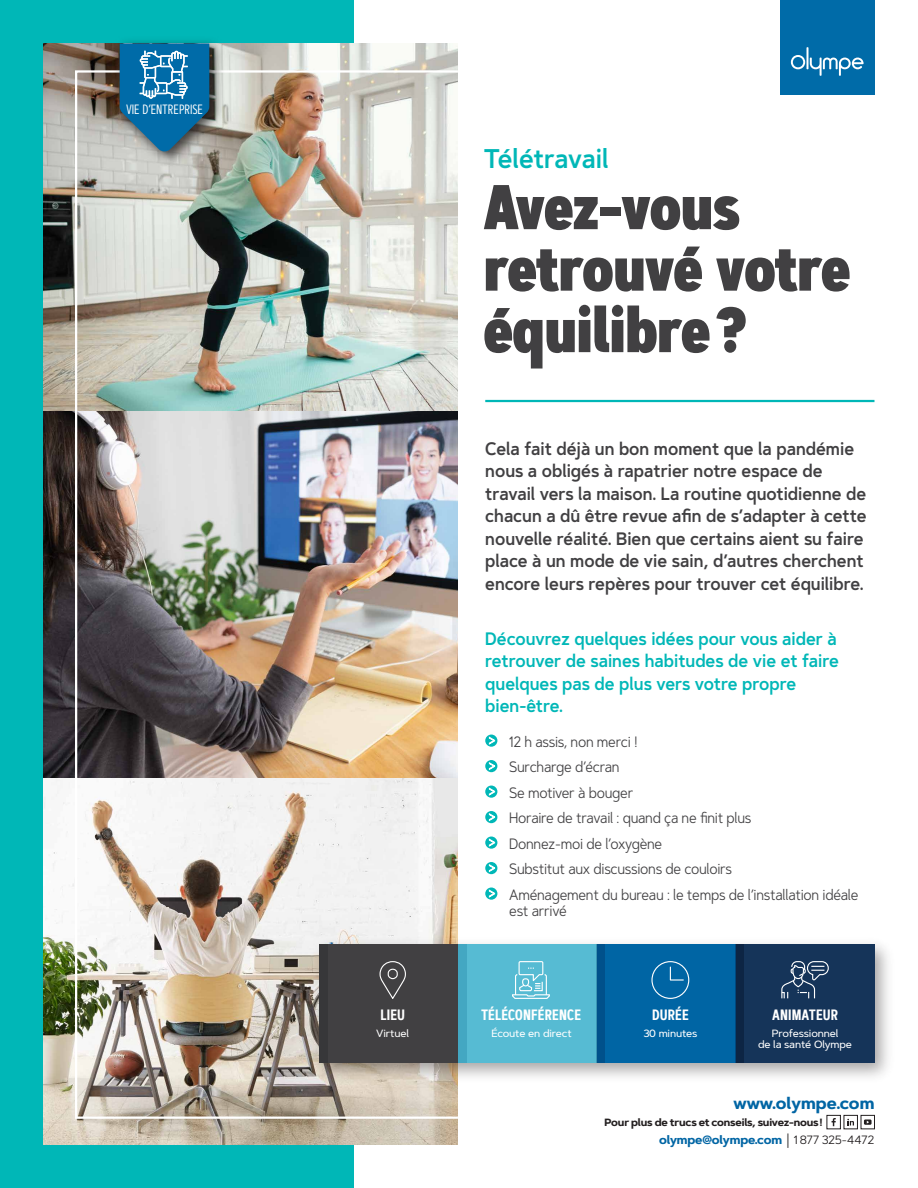
<style>
.page{position:relative;width:918px;height:1188px;background:#fff}
.page>*{position:absolute;margin:0;border:0;box-sizing:border-box;transform-origin:0 0}
.t1{font:900 63px/61.5px "Artegra Sans Condensed";color:#414042;scale:.94 1}
.t2{font:600 27px "Artegra Sans";letter-spacing:-.005em;color:#00b7b7;scale:.9 1}
.t3{font:700 condensed 23.25px "Univers";letter-spacing:-.025em;color:#fff}
.t4{font:600 18px/22.5px "Artegra Sans";color:#414042;scale:.9 1}
.t5{font:600 18px/22.5px "Artegra Sans";color:#00b7b7;scale:.9 1}
.t6{font:700 16.5px "Artegra Sans";color:#0065a4}
.t7{font:15px/25.5px "Artegra Sans";letter-spacing:-.02em;color:#414042;scale:.9 1}
.t8{font:600 15px "Artegra Sans Condensed";letter-spacing:.005em;color:#fff}
.t9{font:13.5px "Artegra Sans Condensed";letter-spacing:-.01em;color:#fff}
.t10{font:700 12px "Artegra Sans";letter-spacing:-.015em;color:#0065a4}
.t11{font:500 10.5px/10.5px "Artegra Sans";letter-spacing:-.015em;color:#fff;text-align:center}
.t12{font:700 10.5px "Artegra Sans";letter-spacing:-.015em;color:#231f20}
.s1{font-weight:400;font-size:15px;color:#231f20}
.s2{font-weight:400;color:#231f20}
</style>
<div class="page">
<div style="left:0;top:0;width:353px;height:1188px;background:#00b7b7"></div>
<img style="left:44px;top:43px;width:414px;height:1101px">
<svg style="left:485px;top:735px;width:12px;height:12px"></svg>
<svg style="left:488px;top:735px;width:8px;height:11px"></svg>
<svg style="left:485px;top:760px;width:12px;height:12px"></svg>
<svg style="left:488px;top:761px;width:8px;height:10px"></svg>
<svg style="left:485px;top:786px;width:12px;height:12px"></svg>
<svg style="left:488px;top:786px;width:8px;height:11px"></svg>
<svg style="left:485px;top:811px;width:12px;height:12px"></svg>
<svg style="left:488px;top:812px;width:8px;height:10px"></svg>
<svg style="left:485px;top:837px;width:12px;height:12px"></svg>
<svg style="left:488px;top:837px;width:8px;height:11px"></svg>
<svg style="left:485px;top:862px;width:12px;height:12px"></svg>
<svg style="left:488px;top:863px;width:8px;height:10px"></svg>
<svg style="left:485px;top:888px;width:12px;height:12px"></svg>
<svg style="left:488px;top:888px;width:8px;height:11px"></svg>
<hr style="left:485px;top:400px;width:389px;height:2px;background:#00b7b7">
<img style="left:306px;top:932px;width:582px;height:156px">
<div style="left:597px;top:945px;width:139px;height:118px;background:#0065a4"></div>
<div style="left:458px;top:945px;width:139px;height:118px;background:#56bbd3"></div>
<div style="left:319px;top:945px;width:139px;height:118px;background:#414042"></div>
<div style="left:458px;top:945px;width:8px;height:118px;background:#43a7c2"></div>
<div style="left:319px;top:945px;width:8px;height:118px;background:#373739"></div>
<div style="left:597px;top:945px;width:8px;height:118px;background:#00518b"></div>
<div style="left:736px;top:945px;width:138px;height:118px;background:#153459"></div>
<svg style="left:379px;top:961px;width:27px;height:38px"></svg>
<div style="left:736px;top:945px;width:8px;height:118px;background:#0d2544"></div>
<svg style="left:512px;top:961px;width:38px;height:38px"></svg>
<svg style="left:781px;top:961px;width:48px;height:38px"></svg>
<div style="left:651px;top:961px;width:38px;height:38px;border:1px solid #fff;border-radius:50%"></div>
<svg style="left:669px;top:966px;width:15px;height:15px"></svg>
<svg style="left:832px;top:1118px;width:4px;height:8px"></svg>
<div style="left:827px;top:1115px;width:14px;height:14px;border:1px solid #231f20"></div>
<svg style="left:864px;top:1119px;width:8px;height:6px"></svg>
<div style="left:861px;top:1115px;width:14px;height:14px;border:1px solid #231f20"></div>
<svg style="left:847px;top:1119px;width:7px;height:6px"></svg>
<div style="left:844px;top:1115px;width:14px;height:14px;border:1px solid #231f20"></div>
<div style="left:780px;top:0;width:94px;height:95px;background:#006ba8"></div>
<svg style="left:791px;top:47px;width:73px;height:29px"></svg>
<img style="left:110px;top:40px;width:119px;height:131px">
<svg style="left:120px;top:44px;width:89px;height:108px;background:#2e7eaa"></svg>
<p class="t9" style="left:126px;top:99px;width:79px">VIE D’ENTREPRISE</p>
<p class="t8" style="left:380px;top:1004px;width:26px">LIEU</p>
<p class="t11" style="left:376px;top:1028px;width:34px">Virtuel</p>
<h2 class="t2" style="left:484px;top:139px;width:140px">Télétravail</h2>
<h1 class="t1" style="left:484px;top:177px;width:391px">Avez-vous retrouvé votre équilibre?</h1>
<p class="t4" style="left:485px;top:437px;width:425px">Cela fait déjà un bon moment que la pandémie nous a obligés à rapatrier notre espace de travail vers la maison. La routine quotidienne de chacun a dû être revue afin de s’adapter à cette nouvelle réalité. Bien que certains aient su faire place à un mode de vie sain, d’autres cherchent encore leurs repères pour trouver cet équilibre.</p>
<p class="t5" style="left:485px;top:627px;width:395px">Découvrez quelques idées pour vous aider à retrouver de saines habitudes de vie et faire quelques pas de plus vers votre propre bien-être.</p>
<p class="t7" style="left:509px;top:728px;width:390px">12 h assis, non merci !<br>Surcharge d’écran<br>Se motiver à bouger<br>Horaire de travail : quand ça ne finit plus<br>Donnez-moi de l’oxygène<br>Substitut aux discussions de couloirs<br>Aménagement du bureau : le temps de l’installation idéale</p>
<p class="t7" style="left:509px;top:898px;width:65px">est arrivé</p>
<p class="t8" style="left:481px;top:1004px;width:102px">TÉLÉCONFÉRENCE</p>
<p class="t11" style="left:491px;top:1028px;width:82px">Écoute en direct</p>
<p class="t8" style="left:652px;top:1004px;width:38px">DURÉE</p>
<p class="t3" style="left:772px;top:1003px;width:68px">COACH</p>
<p class="t11" style="left:643px;top:1028px;width:56px">30 minutes</p>
<p class="t8" style="left:772px;top:1004px;width:68px">ANIMATEUR</p>
<p class="t11" style="left:758px;top:1028px;width:96px">Professionnel<br>de la santé Olympe</p>
<p class="t6" style="left:733px;top:1091px;width:143px">www.olympe.com</p>
<p class="t12" style="left:604px;top:1115px;width:220px">Pour plus de trucs et conseils, suivez-nous!</p>
<p class="t10" style="left:659px;top:1131px;width:217px">olympe@olympe.com <span class="s1">|</span> <span class="s2">1 877 325-4472</span></p>
</div>
